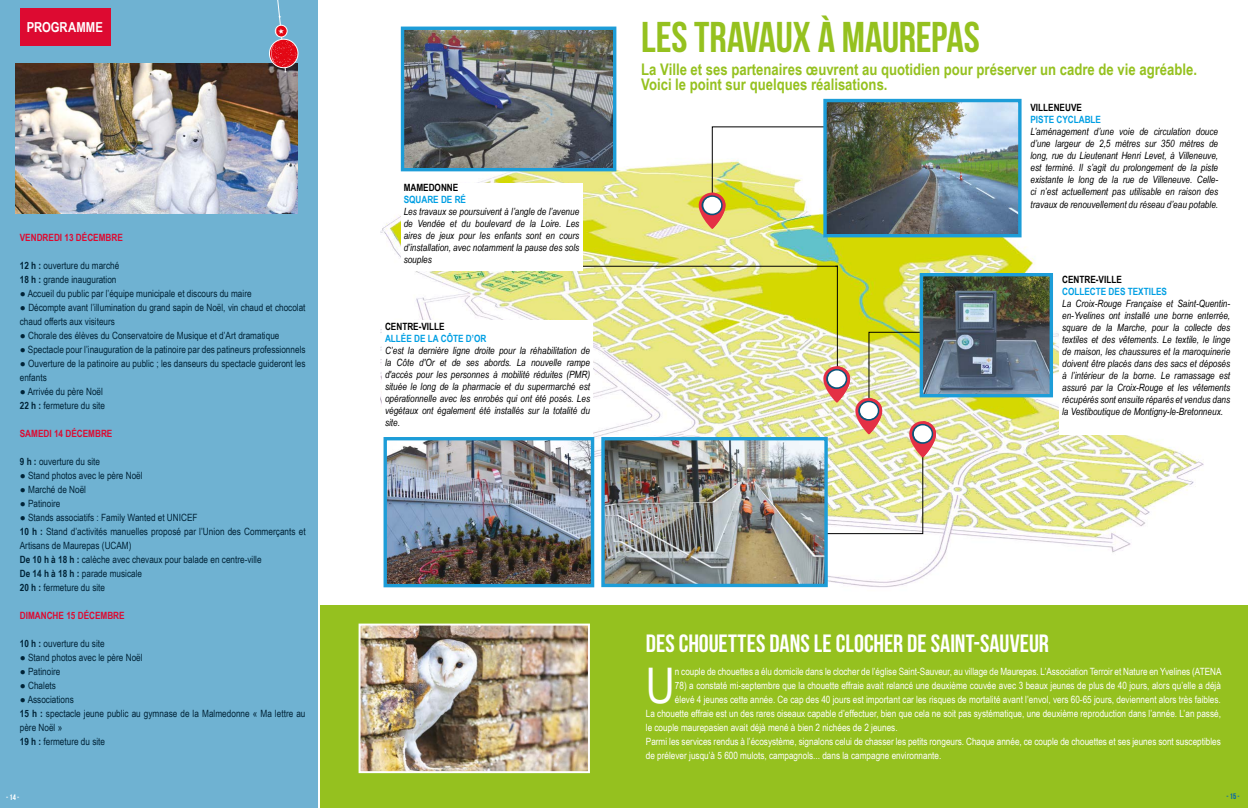
<style>
.page{position:relative;width:1248px;height:808px;background:#fff}
.page>*{position:absolute;margin:0;border:0;box-sizing:border-box;transform-origin:0 0}
.t1{font:49.1px "Arial Narrow";color:#fff}
.t2{font:43px "Bebas Neue";letter-spacing:-.005em;color:#95c11f}
.t3{font:25px "Bebas Neue";color:#fff}
.t4{font:700 16px/15px "Arial Narrow";color:#95c11f}
.t5{font:700 13.8px "Arial Narrow";letter-spacing:.005em;color:#fff}
.t6{font:italic 10px/12px "Arial Narrow";color:#000;text-align:justify}
.t7{font:10px/14px "Arial Narrow";color:#002337}
.t8{font:10px "Arial Narrow";color:#fff}
.t9{font:700 10px "Arial Narrow";color:#009fe3}
.t10{font:700 10px "Arial Narrow";color:#dd0a31}
.t11{font:700 10px "Arial Narrow";color:#000}
.t12{font:8px "Bebas Neue";color:#0063af}
.t13{font:8px "Bebas Neue";color:#fff}
.s1{font-weight:700}
</style>
<div class="page">
<img style="left:380px;top:26px;width:824px;height:562px">
<div style="left:0;top:0;width:317px;height:808px;background:#6fb2d2"></div>
<div style="left:20px;top:8px;width:90px;height:37px;background:#dd0a31"></div>
<div style="left:320px;top:605px;width:927px;height:203px;background:#95c11f"></div>
<img style="left:361px;top:626px;width:226px;height:144px">
<div style="left:358px;top:623px;width:232px;height:150px;border:2px solid #fff"></div>
<img style="left:405px;top:31px;width:207px;height:136px">
<div style="left:401px;top:27px;width:215px;height:144px;border:3px solid #1d9dd8"></div>
<div style="left:382px;top:320px;width:211px;height:120px;background:#fff"></div>
<div style="left:401px;top:184px;width:181px;height:87px;background:#fff"></div>
<div style="left:1059px;top:268px;width:173px;height:167px;background:#fff"></div>
<div style="left:1027px;top:101px;width:193px;height:112px;background:#fff"></div>
<svg style="left:510px;top:265px;width:451px;height:270px"></svg>
<div style="left:913px;top:425px;width:18px;height:17px;background:#fff;border-radius:50%"></div>
<img style="left:923px;top:277px;width:125px;height:116px">
<div style="left:919px;top:273px;width:133px;height:124px;border:3px solid #1d9dd8"></div>
<img style="left:16px;top:64px;width:282px;height:149px">
<svg style="left:698px;top:126px;width:125px;height:103px"></svg>
<div style="left:703px;top:197px;width:18px;height:17px;background:#fff;border-radius:50%"></div>
<img style="left:387px;top:441px;width:203px;height:142px">
<div style="left:383px;top:437px;width:211px;height:150px;border:3px solid #1d9dd8"></div>
<img style="left:605px;top:441px;width:218px;height:142px">
<div style="left:601px;top:437px;width:226px;height:150px;border:3px solid #1d9dd8"></div>
<img style="left:827px;top:103px;width:190px;height:130px">
<div style="left:823px;top:99px;width:198px;height:138px;border:3px solid #1d9dd8"></div>
<svg style="left:269px;top:0;width:30px;height:73px"></svg>
<h3 class="t5" style="left:27px;top:16px;width:78px">PROGRAMME</h3>
<p class="t10" style="left:20px;top:230px;width:104px">VENDREDI 13 DÉCEMBRE</p>
<p class="t7" style="left:20px;top:258px;width:101px"><span class="s1">12 h :</span> ouverture du marché<br><span class="s1">18 h :</span> grande inauguration</p>
<p class="t7" style="left:20px;top:286px;width:233px">● Accueil du public par l’équipe municipale et discours du maire</p>
<p class="t7" style="left:20px;top:300px;width:287px">● Décompte avant l’illumination du grand sapin de Noël, vin chaud et chocolat chaud offerts aux visiteurs</p>
<p class="t7" style="left:20px;top:328px;width:261px">● Chorale des élèves du Conservatoire de Musique et d’Art dramatique</p>
<p class="t7" style="left:20px;top:342px;width:287px">● Spectacle pour l’inauguration de la patinoire par des patineurs professionnels</p>
<p class="t7" style="left:20px;top:356px;width:287px">● Ouverture de la patinoire au public ; les danseurs du spectacle guideront les enfants</p>
<p class="t7" style="left:20px;top:384px;width:87px">● Arrivée du père Noël<br><span class="s1">22 h :</span> fermeture du site</p>
<p class="t10" style="left:20px;top:426px;width:94px">SAMEDI 14 DÉCEMBRE</p>
<p class="t7" style="left:20px;top:454px;width:82px"><span class="s1">9 h :</span> ouverture du site</p>
<p class="t7" style="left:20px;top:468px;width:124px">● Stand photos avec le père Noël</p>
<p class="t7" style="left:20px;top:482px;width:68px">● Marché de Noël</p>
<p class="t7" style="left:20px;top:496px;width:42px">● Patinoire</p>
<p class="t7" style="left:20px;top:510px;width:287px">● Stands associatifs : Family Wanted et UNICEF<br><span class="s1">10 h :</span> Stand d’activités manuelles proposé par l’Union des Commerçants et Artisans de Maurepas (UCAM)<br><span class="s1">De 10 h à 18 h :</span> calèche avec chevaux pour balade en centre-ville<br><span class="s1">De 14 h à 18 h :</span> parade musicale<br><span class="s1">20 h :</span> fermeture du site</p>
<p class="t10" style="left:20px;top:608px;width:106px">DIMANCHE 15 DÉCEMBRE</p>
<p class="t7" style="left:20px;top:636px;width:86px"><span class="s1">10 h :</span> ouverture du site</p>
<p class="t7" style="left:20px;top:650px;width:124px">● Stand photos avec le père Noël</p>
<p class="t7" style="left:20px;top:664px;width:42px">● Patinoire</p>
<p class="t7" style="left:20px;top:678px;width:38px">● Chalets</p>
<p class="t7" style="left:20px;top:692px;width:287px">● Associations<br><span class="s1">15 h :</span> spectacle jeune public au gymnase de la Malmedonne « Ma lettre au père Noël »<br><span class="s1">19 h :</span> fermeture du site</p>
<p class="t13" style="left:6px;top:792px;width:15px">- 14 -</p>
<p class="t11" style="left:403px;top:180px;width:56px">MAMEDONNE</p>
<p class="t9" style="left:403px;top:192px;width:64px">SQUARE DE RÉ</p>
<p class="t6" style="left:403px;top:205px;width:177px">Les travaux se poursuivent à l’angle de l’avenue de Vendée et du boulevard de la Loire. Les aires de jeux pour les enfants sont en cours d’installation, avec notamment la pause des sols souples</p>
<p class="t11" style="left:385px;top:319px;width:61px">CENTRE-VILLE</p>
<p class="t9" style="left:385px;top:331px;width:103px">ALLÉE DE LA CÔTE D’OR</p>
<p class="t6" style="left:385px;top:345px;width:206px">C’est la dernière ligne droite pour la réhabilitation de la Côte d'Or et de ses abords. La nouvelle rampe d'accès pour les personnes à mobilité réduites (PMR) située le long de la pharmacie et du supermarché est opérationnelle avec les enrobés qui ont été posés. Les végétaux ont également été installés sur la totalité du site.</p>
<h2 class="t2" style="left:641px;top:14px;width:340px">LES TRAVAUX À MAUREPAS</h2>
<h3 class="t4" style="left:641px;top:62px;width:557px">La Ville et ses partenaires œuvrent au quotidien pour préserver un cadre de vie agréable.<br>Voici le point sur quelques réalisations.</h3>
<p class="t11" style="left:1030px;top:100px;width:53px">VILLENEUVE</p>
<p class="t9" style="left:1030px;top:112px;width:72px">PISTE CYCLABLE</p>
<p class="t6" style="left:1030px;top:126px;width:189px">L’aménagement d’une voie de circulation douce d’une largeur de 2,5 mètres sur 350 mètres de long, rue du Lieutenant Henri Levet, à Villeneuve, est terminé. Il s’agit du prolongement de la piste existante le long de la rue de Villeneuve. Celle&shy;ci n’est actuellement pas utilisable en raison des travaux de renouvellement du réseau d’eau potable.</p>
<p class="t11" style="left:1061px;top:272px;width:61px">CENTRE-VILLE</p>
<p class="t9" style="left:1061px;top:284px;width:106px">COLLECTE DES TEXTILES</p>
<p class="t6" style="left:1061px;top:297px;width:170px">La Croix-Rouge Française et Saint-Quentin&shy;en-Yvelines ont installé une borne enterrée, square de la Marche, pour la collecte des textiles et des vêtements. Le textile, le linge de maison, les chaussures et la maroquinerie doivent être placés dans des sacs et déposés à l’intérieur de la borne. Le ramassage est assuré par la Croix-Rouge et les vêtements récupérés sont ensuite réparés et vendus dans la Vestiboutique de Montigny-le-Bretonneux.</p>
<h3 class="t3" style="left:646px;top:630px;width:404px">DES CHOUETTES DANS LE CLOCHER DE SAINT-SAUVEUR</h3>
<h1 class="t1" style="left:646px;top:650px;width:31px">U</h1>
<p class="t8" style="left:675px;top:664px;width:548px">n couple de chouettes a élu domicile dans le clocher de l’église Saint-Sauveur, au village de Maurepas. L’Association Terroir et Nature en Yvelines (ATENA</p>
<p class="t8" style="left:675px;top:678px;width:547px">78) a constaté mi-septembre que la chouette effraie avait relancé une deuxième couvée avec 3 beaux jeunes de plus de 40 jours, alors qu’elle a déjà</p>
<p class="t8" style="left:675px;top:692px;width:547px">élevé 4 jeunes cette année. Ce cap des 40 jours est important car les risques de mortalité avant l’envol, vers 60-65 jours, deviennent alors très faibles.</p>
<p class="t8" style="left:646px;top:706px;width:576px">La chouette effraie est un des rares oiseaux capable d’effectuer, bien que cela ne soit pas systématique, une deuxième reproduction dans l’année. L’an passé,</p>
<p class="t8" style="left:646px;top:720px;width:253px">le couple maurepasien avait déjà mené à bien 2 nichées de 2 jeunes.</p>
<p class="t8" style="left:646px;top:734px;width:576px">Parmi les services rendus à l’écosystème, signalons celui de chasser les petits rongeurs. Chaque année, ce couple de chouettes et ses jeunes sont susceptibles</p>
<p class="t8" style="left:646px;top:748px;width:297px">de prélever jusqu’à 5 600 mulots, campagnols... dans la campagne environnante.</p>
<p class="t12" style="left:1226px;top:792px;width:15px">- 15 -</p>
</div>
